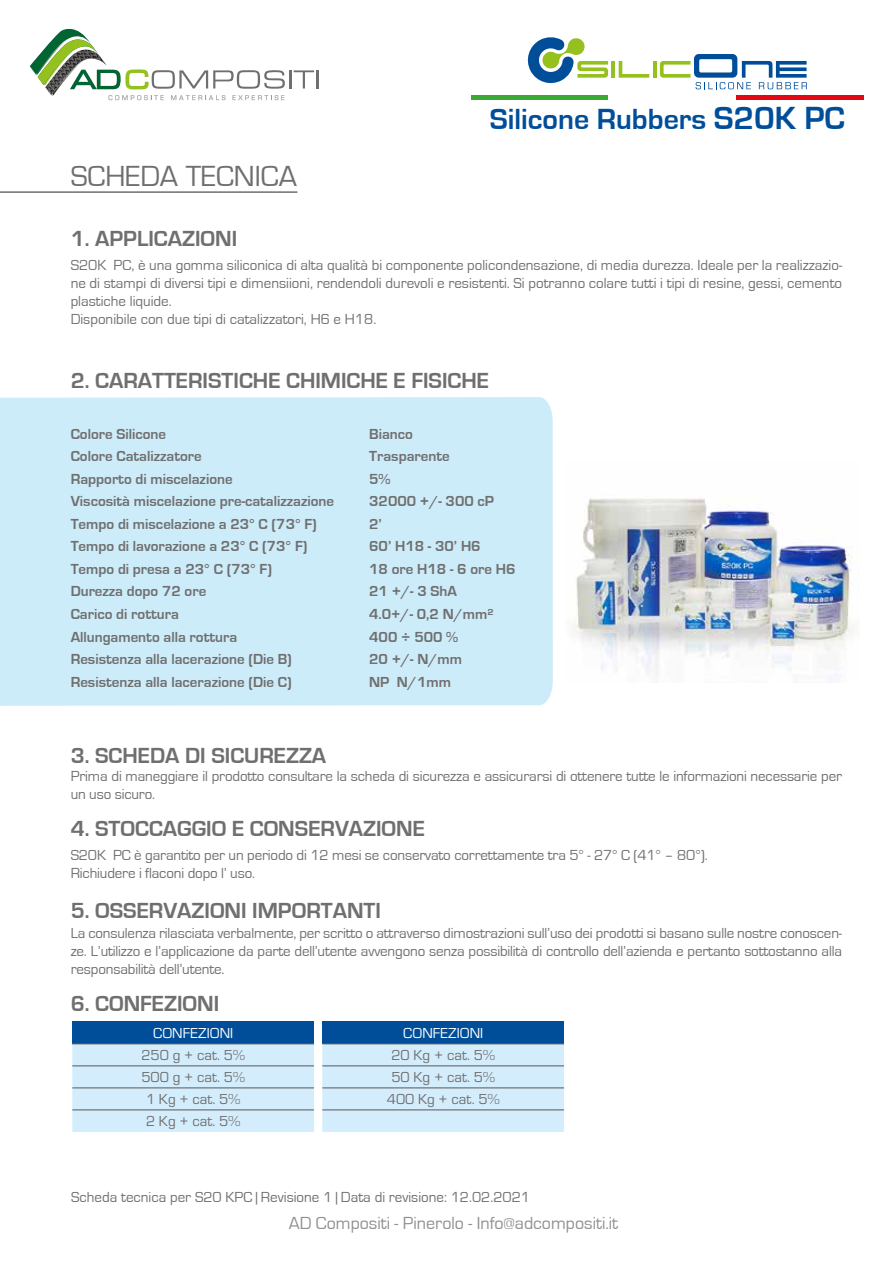
<style>
.page{position:relative;width:893px;height:1263px;background:#fff}
.page>*{position:absolute;margin:0;border:0;box-sizing:border-box;transform-origin:0 0}
.t1{font:700 30px "Eurostile";color:#004e99}
.t2{font:30px "Eurostile";color:#706f6f}
.t3{font:700 22.5px "Eurostile";color:#706f6f}
.t4{font:18px "Eurostile";color:#909090}
.t5{font:15px/18px "Eurostile";color:#706f6f}
.t6{font:700 15px "Eurostile";color:#706f6f}
.t7{font:15px/22px "Eurostile";letter-spacing:.005em;color:#706f6f;text-align:center}
.t8{font:15px "Eurostile";color:#fff}
.s1{font-size:33px}
</style>
<div class="page">
<hr style="left:316px;top:70px;width:3px;height:18px;background:#706f6f">
<svg style="left:30px;top:29px;width:284px;height:71px"></svg>
<hr style="left:0;top:191px;width:297px;height:2px;background:#706f6f">
<div style="left:0;top:397px;width:553px;height:309px;background:#cdecf9"></div>
<hr style="left:471px;top:96px;width:137px;height:4px;background:#3aaa35">
<hr style="left:736px;top:96px;width:128px;height:4px;background:#e30613">
<hr style="left:611px;top:61px;width:4px;height:17px;background:#95c11f">
<svg style="left:619px;top:61px;width:30px;height:17px"></svg>
<hr style="left:653px;top:61px;width:3px;height:17px;background:#95c11f">
<svg style="left:527px;top:37px;width:81px;height:47px"></svg>
<svg style="left:660px;top:54px;width:147px;height:35px"></svg>
<img style="left:572px;top:498px;width:287px;height:178px">
<div style="left:72px;top:1022px;width:242px;height:22px;background:#004e99"></div>
<div style="left:72px;top:1044px;width:242px;height:88px;background:#d4edfc"></div>
<hr style="left:72px;top:1043px;width:242px;height:1px;background:#575756">
<hr style="left:72px;top:1065px;width:242px;height:1px;background:#575756">
<hr style="left:72px;top:1087px;width:242px;height:1px;background:#575756">
<hr style="left:72px;top:1109px;width:242px;height:1px;background:#575756">
<div style="left:322px;top:1022px;width:242px;height:22px;background:#004e99"></div>
<div style="left:322px;top:1044px;width:242px;height:88px;background:#d4edfc"></div>
<hr style="left:322px;top:1043px;width:242px;height:1px;background:#575756">
<hr style="left:322px;top:1065px;width:242px;height:1px;background:#575756">
<hr style="left:322px;top:1087px;width:242px;height:1px;background:#575756">
<hr style="left:322px;top:1109px;width:242px;height:1px;background:#575756">
<h1 class="t2" style="left:71px;top:160px;width:228px">SCHEDA TECNICA</h1>
<h1 class="t1" style="left:490px;top:102px;width:357px">Silicone Rubbers <span class="s1">S20K PC</span></h1>
<h2 class="t3" style="left:71px;top:226px;width:168px">1. APPLICAZIONI</h2>
<p class="t5" style="left:71px;top:257px;width:773px">S20K PC, è una gomma siliconica di alta qualità bi componente policondensazione, di media durezza. Ideale per la realizzazio&shy;ne di stampi di diversi tipi e dimensiioni, rendendoli durevoli e resistenti. Si potranno colare tutti i tipi di resine, gessi, cemento plastiche liquide.<br>Disponibile con due tipi di catalizzatori, H6 e H18.</p>
<h2 class="t3" style="left:71px;top:368px;width:420px">2. CARATTERISTICHE CHIMICHE E FISICHE</h2>
<p class="t6" style="left:71px;top:426px;width:97px">Colore Silicone</p>
<p class="t6" style="left:369px;top:426px;width:45px">Bianco</p>
<p class="t6" style="left:71px;top:448px;width:133px">Colore Catalizzatore</p>
<p class="t6" style="left:369px;top:448px;width:82px">Trasparente</p>
<p class="t6" style="left:71px;top:471px;width:163px">Rapporto di miscelazione</p>
<p class="t6" style="left:369px;top:471px;width:23px">5%</p>
<p class="t6" style="left:71px;top:493px;width:265px">Viscosità miscelazione pre-catalizzazione</p>
<p class="t6" style="left:369px;top:493px;width:126px">32000 +/- 300 cP</p>
<p class="t6" style="left:71px;top:516px;width:248px">Tempo di miscelazione a 23° C (73° F)</p>
<p class="t6" style="left:369px;top:516px;width:14px">2’</p>
<p class="t6" style="left:71px;top:538px;width:238px">Tempo di lavorazione a 23° C (73° F)</p>
<p class="t6" style="left:369px;top:538px;width:113px">60’ H18 - 30’ H6</p>
<p class="t6" style="left:71px;top:561px;width:203px">Tempo di presa a 23° C (73° F)</p>
<p class="t6" style="left:369px;top:561px;width:148px">18 ore H18 - 6 ore H6</p>
<p class="t6" style="left:71px;top:583px;width:137px">Durezza dopo 72 ore</p>
<p class="t6" style="left:369px;top:583px;width:89px">21 +/- 3 ShA</p>
<p class="t6" style="left:71px;top:606px;width:110px">Carico di rottura</p>
<p class="t6" style="left:369px;top:606px;width:126px">4.0+/- 0,2 N/mm²</p>
<p class="t6" style="left:71px;top:628px;width:168px">Allungamento alla rottura</p>
<p class="t6" style="left:369px;top:628px;width:91px">400 ÷ 500 %</p>
<p class="t6" style="left:71px;top:651px;width:223px">Resistenza alla lacerazione (Die B)</p>
<p class="t6" style="left:369px;top:651px;width:94px">20 +/- N/mm</p>
<p class="t6" style="left:71px;top:673px;width:223px">Resistenza alla lacerazione (Die C)</p>
<p class="t6" style="left:369px;top:673px;width:83px">NP N/1mm</p>
<h2 class="t3" style="left:71px;top:744px;width:257px">3. SCHEDA DI SICUREZZA</h2>
<p class="t5" style="left:71px;top:768px;width:773px">Prima di maneggiare il prodotto consultare la scheda di sicurezza e assicurarsi di ottenere tutte le informazioni necessarie per un uso sicuro.</p>
<h2 class="t3" style="left:71px;top:817px;width:356px">4. STOCCAGGIO E CONSERVAZIONE</h2>
<p class="t5" style="left:71px;top:846px;width:638px">S20K PC è garantito per un periodo di 12 mesi se conservato correttamente tra 5° - 27° C (41° – 80°).<br>Richiudere i flaconi dopo l’ uso.</p>
<h2 class="t3" style="left:71px;top:898px;width:312px">5. OSSERVAZIONI IMPORTANTI</h2>
<p class="t5" style="left:71px;top:924px;width:773px;text-align:justify">La consulenza rilasciata verbalmente, per scritto o attraverso dimostrazioni sull’uso dei prodotti si basano sulle nostre conoscen&shy;ze. L’utilizzo e l’applicazione da parte dell’utente avvengono senza possibilità di controllo dell’azienda e pertanto sottostanno alla responsabilità dell’utente.</p>
<h2 class="t3" style="left:71px;top:991px;width:150px">6. CONFEZIONI</h2>
<p class="t8" style="left:153px;top:1023px;width:81px">CONFEZIONI</p>
<p class="t7" style="left:141px;top:1043px;width:105px">250 g + cat. 5%<br>500 g + cat. 5%<br>1 Kg + cat. 5%<br>2 Kg + cat. 5%</p>
<p class="t8" style="left:403px;top:1023px;width:81px">CONFEZIONI</p>
<p class="t7" style="left:387px;top:1043px;width:114px">20 Kg + cat. 5%<br>50 Kg + cat. 5%<br>400 Kg + cat. 5%</p>
<p class="t5" style="left:71px;top:1188px;width:460px">Scheda tecnica per S20 KPC | Revisione 1 | Data di revisione: 12.02.2021</p>
<p class="t4" style="left:289px;top:1214px;width:331px">AD Compositi - Pinerolo - Info@adcompositi.it</p>
</div>
